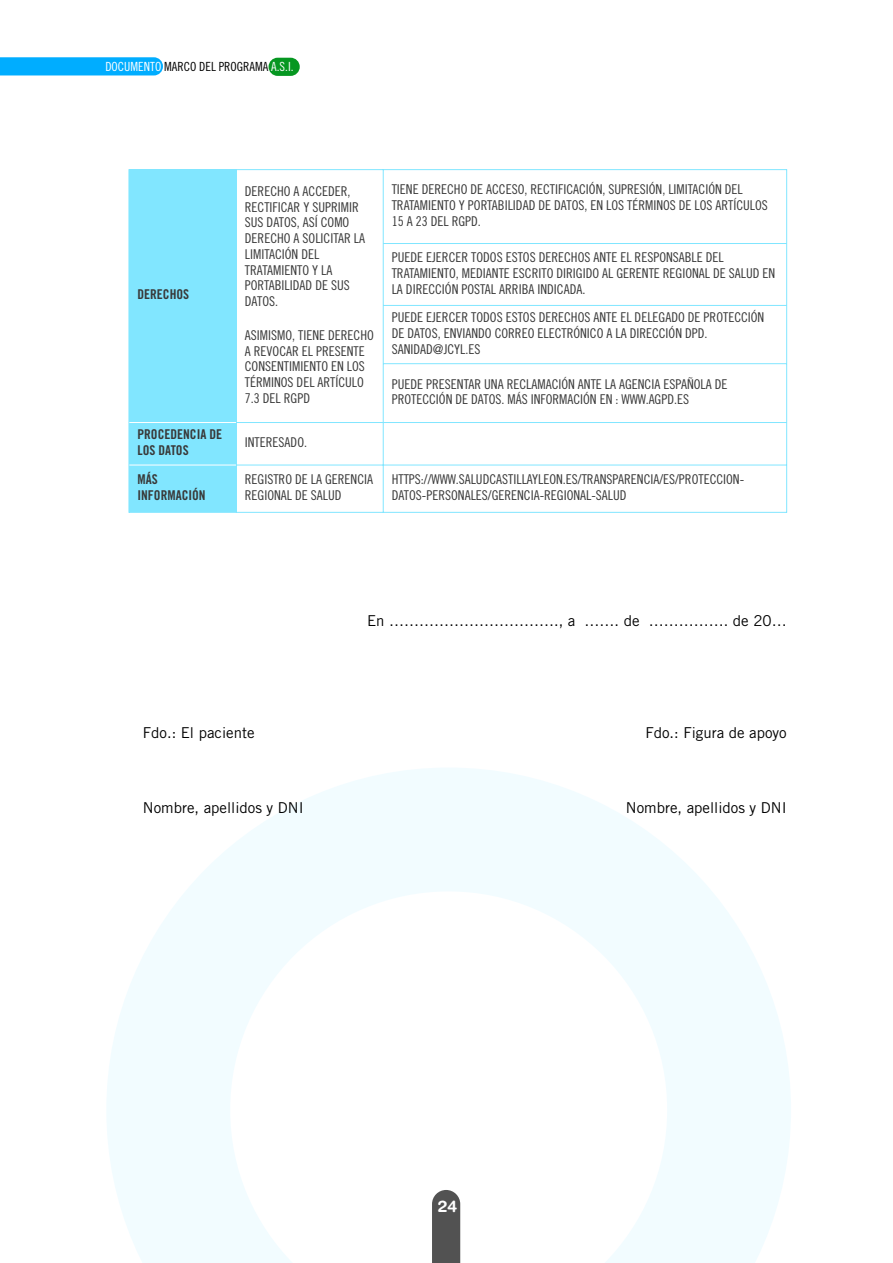
<style>
.page{position:relative;width:893px;height:1263px;background:#fff}
.page>*{position:absolute;margin:0;border:0;box-sizing:border-box;transform-origin:0 0}
.t1{font:700 16.05px "Helvetica Rounded LT Std";color:#fff}
.t2{font:15px "Trade Gothic LT Std";color:#000}
.t3{font:13.5px/15.8px "Trade Gothic LT Std Cn 18";color:#383838}
.t4{font:13.5px/15.8px "Trade Gothic LT Std Bd Cn 20";color:#383838}
.t5{font:12.6px "Trade Gothic LT Std Cn 18";color:#000}
.s1{color:#fff}
</style>
<div class="page">
<svg style="left:107px;top:768px;width:684px;height:495px"></svg>
<div style="left:0;top:57px;width:163px;height:18px;background:#00adff"></div>
<div style="left:432px;top:1190px;width:28px;height:73px;background:#525252"></div>
<div style="left:269px;top:58px;width:31px;height:18px;background:#069721;border-radius:9px"></div>
<div style="left:129px;top:170px;width:107px;height:342px;background:#81e6ff"></div>
<hr style="left:786px;top:169px;width:1px;height:344px;background:#81e6ff">
<hr style="left:236px;top:170px;width:1px;height:342px;background:#81e6ff">
<hr style="left:383px;top:170px;width:1px;height:342px;background:#81e6ff">
<hr style="left:129px;top:169px;width:658px;height:1px;background:#81e6ff">
<hr style="left:383px;top:243px;width:404px;height:1px;background:#81e6ff">
<hr style="left:383px;top:305px;width:404px;height:1px;background:#81e6ff">
<hr style="left:383px;top:363px;width:404px;height:1px;background:#81e6ff">
<hr style="left:236px;top:422px;width:551px;height:1px;background:#81e6ff">
<hr style="left:236px;top:465px;width:551px;height:1px;background:#81e6ff">
<hr style="left:129px;top:512px;width:658px;height:1px;background:#81e6ff">
<hr style="left:129px;top:422px;width:107px;height:1px;background:#fff">
<hr style="left:129px;top:465px;width:107px;height:1px;background:#fff">
<p class="t5" style="left:105px;top:62px;width:190px"><span class="s1">DOCUMENTO</span> MARCO DEL PROGRAMA <span class="s1">A.S.I.</span></p>
<p class="t4" style="left:137px;top:289px;width:53px">DERECHOS</p>
<p class="t3" style="left:245px;top:185px;width:122px">DERECHO A ACCEDER,<br>RECTIFICAR Y SUPRIMIR<br>SUS DATOS, ASÍ COMO<br>DERECHO A SOLICITAR LA<br>LIMITACIÓN DEL<br>TRATAMIENTO Y LA<br>PORTABILIDAD DE SUS<br>DATOS.</p>
<p class="t3" style="left:245px;top:329px;width:130px">ASIMISMO, TIENE DERECHO<br>A REVOCAR EL PRESENTE<br>CONSENTIMIENTO EN LOS<br>TÉRMINOS DEL ARTÍCULO<br>7.3 DEL RGPD</p>
<p class="t3" style="left:392px;top:183px;width:378px">TIENE DERECHO DE ACCESO, RECTIFICACIÓN, SUPRESIÓN, LIMITACIÓN DEL<br>TRATAMIENTO Y PORTABILIDAD DE DATOS, EN LOS TÉRMINOS DE LOS ARTÍCULOS<br>15 A 23 DEL RGPD.</p>
<p class="t3" style="left:392px;top:251px;width:385px">PUEDE EJERCER TODOS ESTOS DERECHOS ANTE EL RESPONSABLE DEL<br>TRATAMIENTO, MEDIANTE ESCRITO DIRIGIDO AL GERENTE REGIONAL DE SALUD EN<br>LA DIRECCIÓN POSTAL ARRIBA INDICADA.</p>
<p class="t3" style="left:392px;top:311px;width:374px">PUEDE EJERCER TODOS ESTOS DERECHOS ANTE EL DELEGADO DE PROTECCIÓN<br>DE DATOS, ENVIANDO CORREO ELECTRÓNICO A LA DIRECCIÓN DPD.<br>SANIDAD@JCYL.ES</p>
<p class="t3" style="left:392px;top:378px;width:337px">PUEDE PRESENTAR UNA RECLAMACIÓN ANTE LA AGENCIA ESPAÑOLA DE<br>PROTECCIÓN DE DATOS. MÁS INFORMACIÓN EN : WWW.AGPD.ES</p>
<p class="t4" style="left:137px;top:428px;width:86px">PROCEDENCIA DE<br>LOS DATOS</p>
<p class="t3" style="left:245px;top:436px;width:64px">INTERESADO.</p>
<p class="t4" style="left:137px;top:473px;width:70px">MÁS<br>INFORMACIÓN</p>
<p class="t3" style="left:245px;top:473px;width:130px">REGISTRO DE LA GERENCIA<br>REGIONAL DE SALUD</p>
<p class="t3" style="left:392px;top:473px;width:354px">HTTPS://WWW.SALUDCASTILLAYLEON.ES/TRANSPARENCIA/ES/PROTECCION-<br>DATOS-PERSONALES/GERENCIA-REGIONAL-SALUD</p>
<p class="t2" style="left:367px;top:615px;width:421px">En ……………………………., a ……. de ……………. de 20…</p>
<p class="t2" style="left:143px;top:728px;width:113px">Fdo.: El paciente</p>
<p class="t2" style="left:645px;top:728px;width:143px">Fdo.: Figura de apoyo</p>
<p class="t2" style="left:143px;top:803px;width:162px">Nombre, apellidos y DNI</p>
<p class="t2" style="left:626px;top:803px;width:162px">Nombre, apellidos y DNI</p>
<p class="t1" style="left:438px;top:1200px;width:21px">24</p>
</div>
